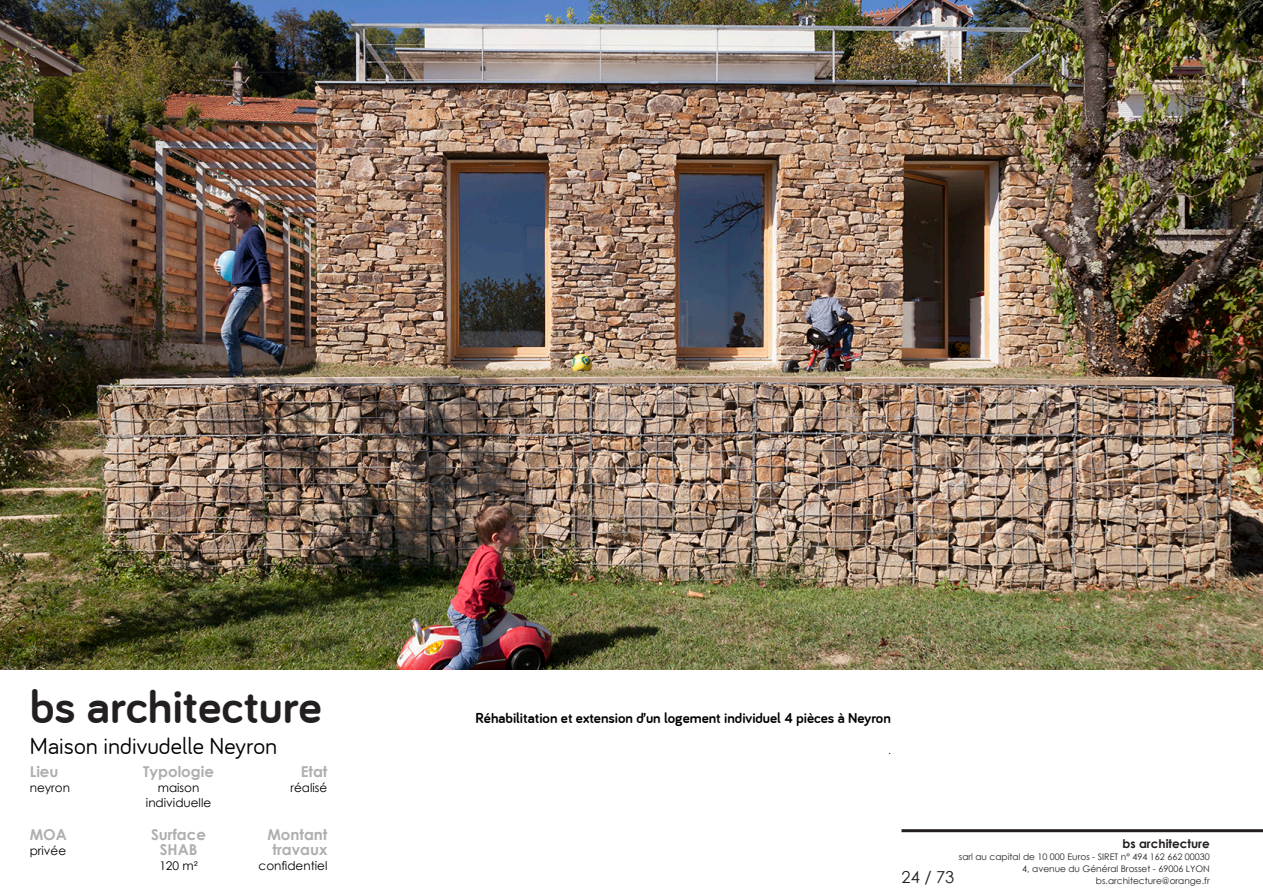
<style>
.page{position:relative;width:1263px;height:893px;background:#fff}
.page>*{position:absolute;margin:0;border:0;box-sizing:border-box;transform-origin:0 0}
.t1{font:700 49.5px "Bariol";color:#231f20}
.c-Sous-titre{font:24px "Bariol";color:#000}
.t2{font:16.5px "Century Gothic";color:#231f20}
.d-Titre_projet__droi{font:700 15px "Bariol";color:#000}
.d-Légende_projet__ce{font:700 15px "Century Gothic";color:#afafaf}
.d-Légende_projet__dr{font:700 15px/15px "Century Gothic";color:#afafaf;text-align:center}
.d-Légende_projert__g{font:700 15px "Century Gothic";color:#afafaf}
.d-Légende_projet__ce-2{font:12px "Century Gothic";color:#000}
.d-Légende_projet__dr-2{font:12px "Century Gothic";color:#000}
.t3{font:700 12px "Century Gothic";color:#231f20}
.d-Légende_projert__g-2{font:12px "Century Gothic";color:#000}
.d-Courant__droite{font:12px "Bariol";color:#000}
.t4{font:9px/12px "Century Gothic";color:#231f20;text-align:right}
</style>
<div class="page">
<hr style="left:901px;top:829px;width:362px;height:3px;background:#231f20">
<img style="left:0;top:0;width:1263px;height:670px">
<h1 class="t1" style="left:30px;top:678px;width:293px">bs architecture</h1>
<p class="c-Sous-titre" style="left:30px;top:732px;width:249px">Maison indivudelle Neyron</p>
<p class="d-Légende_projert__g" style="left:30px;top:760px;width:30px">Lieu</p>
<p class="d-Légende_projert__g-2" style="left:30px;top:779px;width:42px">neyron</p>
<p class="d-Légende_projert__g" style="left:30px;top:824px;width:39px">MOA</p>
<p class="d-Légende_projert__g-2" style="left:30px;top:843px;width:38px">privée</p>
<p class="d-Légende_projet__ce" style="left:143px;top:760px;width:72px">Typologie</p>
<p class="d-Légende_projet__ce-2" style="left:158px;top:779px;width:43px">maison</p>
<p class="d-Légende_projet__ce-2" style="left:146px;top:794px;width:67px">individuelle</p>
<p class="d-Légende_projet__ce" style="left:151px;top:824px;width:56px">Surface</p>
<p class="d-Légende_projet__ce" style="left:160px;top:839px;width:39px">SHAB</p>
<p class="d-Légende_projet__ce-2" style="left:159px;top:858px;width:40px">120 m²</p>
<p class="d-Légende_projet__dr" style="left:301px;top:763px;width:28px">Etat</p>
<p class="d-Légende_projet__dr-2" style="left:291px;top:779px;width:38px">réalisé</p>
<p class="d-Légende_projet__dr" style="left:267px;top:827px;width:61px">Montant travaux</p>
<p class="d-Légende_projet__dr-2" style="left:259px;top:858px;width:70px">confidentiel</p>
<p class="d-Titre_projet__droi" style="left:476px;top:709px;width:417px">Réhabilitation et extension d’un logement individuel 4 pièces à Neyron</p>
<p class="d-Courant__droite" style="left:889px;top:743px;width:3px">.</p>
<h3 class="t3" style="left:1122px;top:834px;width:89px">bs architecture</h3>
<p class="t4" style="left:959px;top:850px;width:252px">sarl au capital de 10 000 Euros - SIRET n° 494 162 662 00030<br>4, avenue du Général Brosset - 69006 LYON bs.architecture@orange.fr</p>
<h3 class="t2" style="left:901px;top:866px;width:54px">24 / 73</h3>
</div>
